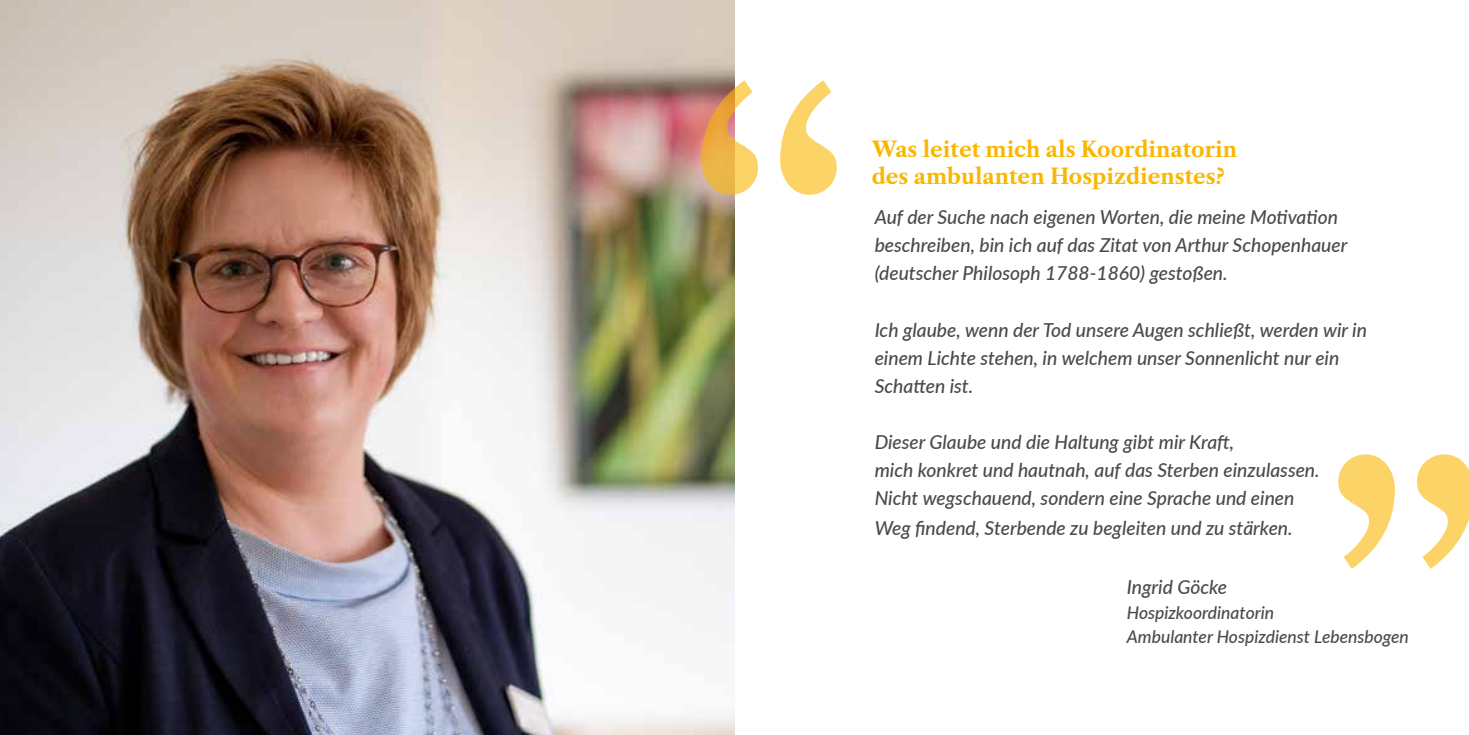
<style>
.page{position:relative;width:1469px;height:735px;background:#fff}
.page>*{position:absolute;margin:0;border:0;box-sizing:border-box;transform-origin:0 0}
.t1{font:700 21px/26.2px "Libre Caslon Text";color:#fab700}
.t2{font:italic 500 19.25px/28px "Lato";color:#4a4a49}
.t3{font:italic 500 17.5px/24.5px "Lato";color:#4a4a49}
</style>
<div class="page">
<svg style="left:1338px;top:454px;width:130px;height:114px"></svg>
<img style="left:0;top:0;width:734px;height:734px">
<svg style="left:701px;top:80px;width:135px;height:115px"></svg>
<p class="t1" style="left:871px;top:137px;width:367px">Was leitet mich als Koordinatorin des ambulanten Hospizdienstes?</p>
<p class="t2" style="left:874px;top:202px;width:474px">Auf der Suche nach eigenen Worten, die meine Motivation beschreiben, bin ich auf das Zitat von Arthur Schopenhauer (deutscher Philosoph 1788-1860) gestoßen.</p>
<p class="t2" style="left:874px;top:314px;width:494px">Ich glaube, wenn der Tod unsere Augen schließt, werden wir in einem Lichte stehen, in welchem unser Sonnenlicht nur ein<br>Schatten ist.</p>
<p class="t2" style="left:874px;top:426px;width:446px">Dieser Glaube und die Haltung gibt mir Kraft,<br>mich konkret und hautnah, auf das Sterben einzulassen.<br>Nicht wegschauend, sondern eine Sprache und einen</p>
<p class="t2" style="left:874px;top:512px;width:419px">Weg findend, Sterbende zu begleiten und zu stärken.</p>
<p class="t2" style="left:1126px;top:572px;width:102px">Ingrid Göcke</p>
<p class="t3" style="left:1126px;top:599px;width:283px">Hospizkoordinatorin<br>Ambulanter Hospizdienst Lebensbogen</p>
</div>
